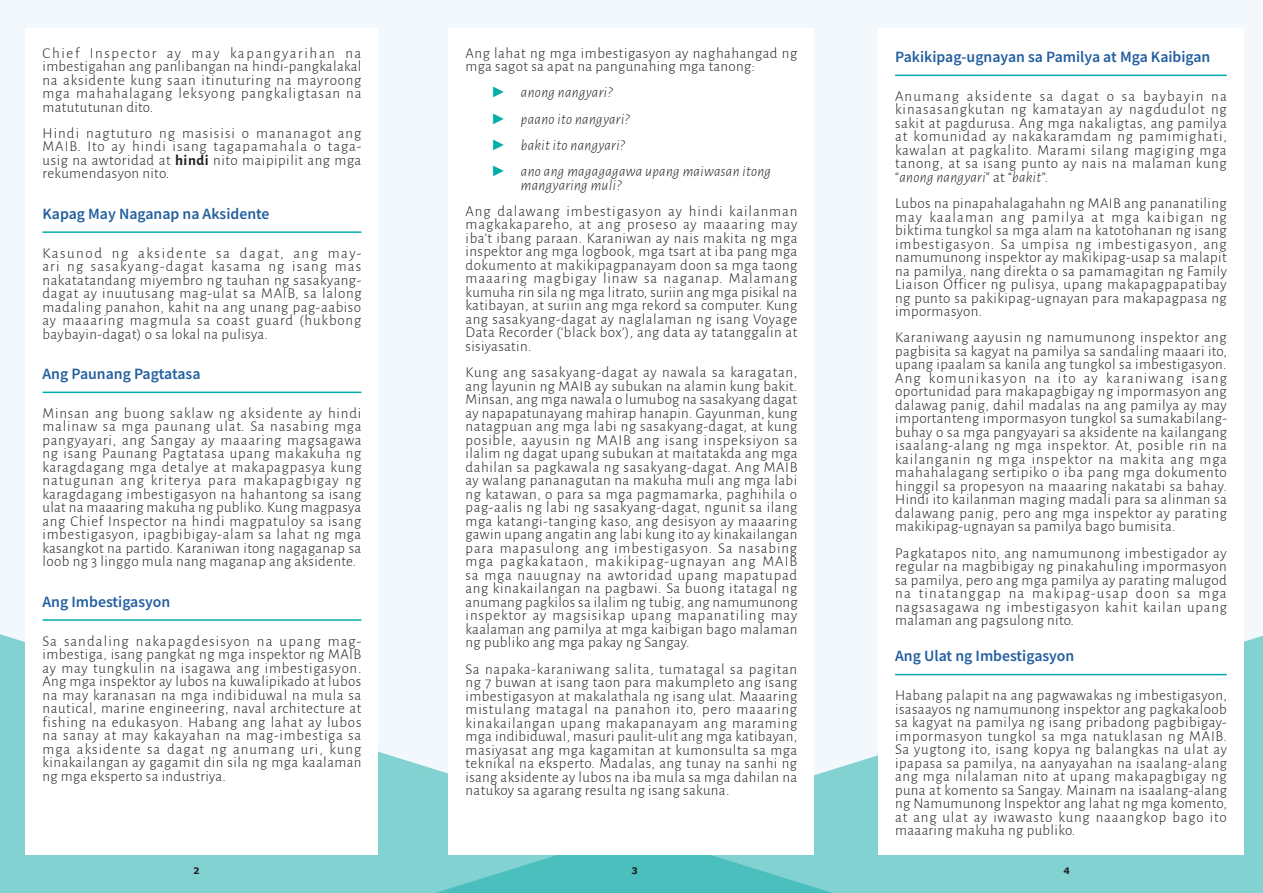
<style>
.page{position:relative;width:1263px;height:893px;background:#f2f8fc}
.page>*{position:absolute;margin:0;border:0;box-sizing:border-box;transform-origin:0 0}
.t1{font:600 15.75px "Source Sans Pro";color:#225e9f}
.t2{font:300 15px/13.5px "Alegreya Sans";letter-spacing:.025em;color:#231f20;text-align:justify}
.t3{font:italic 300 15px/26.2px "Alegreya Sans";letter-spacing:.025em;color:#231f20}
.t4{font:700 9px "Verdana";color:#231f20}
.s1{font-weight:700}
.s2{font-family:"Arial";font-weight:400;font-style:normal;color:#00ada8}
.s3{font-style:italic}
</style>
<div class="page">
<div style="left:898px;top:636px;width:365px;height:257px;background:#82d2d2"></div>
<svg style="left:0;top:613px;width:898px;height:280px;fill:#82d2d2"></svg>
<div style="left:26px;top:29px;width:352px;height:826px;background:#fff"></div>
<hr style="left:43px;top:231px;width:318px;height:2px;background:#00ada8">
<hr style="left:43px;top:392px;width:318px;height:1px;background:#00ada8">
<hr style="left:43px;top:619px;width:318px;height:2px;background:#00ada8">
<div style="left:449px;top:29px;width:365px;height:826px;background:#fff"></div>
<div style="left:878px;top:29px;width:366px;height:826px;background:#fff"></div>
<hr style="left:895px;top:75px;width:332px;height:1px;background:#00ada8">
<hr style="left:895px;top:674px;width:332px;height:1px;background:#00ada8">
<p class="t2" style="left:43px;top:46px;width:320px">Chief Inspector ay may kapangyarihan na imbestigahan ang panlibangan na hindi-pangkalakal na aksidente kung saan itinuturing na mayroong mga mahahalagang leksyong pangkaligtasan na matututunan dito.</p>
<p class="t2" style="left:43px;top:126px;width:320px">Hindi nagtuturo ng masisisi o mananagot ang MAIB. Ito ay hindi isang tagapamahala o taga&shy;usig na awtoridad at <span class="s1">hindi</span> nito maipipilit ang mga rekumendasyon nito.</p>
<p class="t1" style="left:43px;top:203px;width:229px">Kapag May Naganap na Aksidente</p>
<p class="t2" style="left:43px;top:245px;width:321px">Kasunod ng aksidente sa dagat, ang may&shy;ari ng sasakyang-dagat kasama ng isang mas nakatatandang miyembro ng tauhan ng sasakyang&shy;dagat ay inuutusang mag-ulat sa MAIB, sa lalong madaling panahon, kahit na ang unang pag-aabiso ay maaaring magmula sa coast guard (hukbong baybayin-dagat) o sa lokal na pulisya.</p>
<p class="t1" style="left:43px;top:363px;width:160px">Ang Paunang Pagtatasa</p>
<p class="t2" style="left:43px;top:406px;width:321px">Minsan ang buong saklaw ng aksidente ay hindi malinaw sa mga paunang ulat. Sa nasabing mga pangyayari, ang Sangay ay maaaring magsagawa ng isang Paunang Pagtatasa upang makakuha ng karagdagang mga detalye at makapagpasya kung natugunan ang kriterya para makapagbigay ng karagdagang imbestigasyon na hahantong sa isang ulat na maaaring makuha ng publiko. Kung magpasya ang Chief Inspector na hindi magpatuloy sa isang imbestigasyon, ipagbibigay-alam sa lahat ng mga kasangkot na partido. Karaniwan itong nagaganap sa loob ng 3 linggo mula nang maganap ang aksidente.</p>
<p class="t1" style="left:43px;top:591px;width:129px">Ang Imbestigasyon</p>
<p class="t2" style="left:43px;top:633px;width:321px">Sa sandaling nakapagdesisyon na upang mag&shy;imbestiga, isang pangkat ng mga inspektor ng MAIB ay may tungkulin na isagawa ang imbestigasyon.<br>Ang mga inspektor ay lubos na kuwalipikado at lubos na may karanasan na mga indibiduwal na mula sa nautical, marine engineering, naval architecture at fishing na edukasyon. Habang ang lahat ay lubos na sanay at may kakayahan na mag-imbestiga sa mga aksidente sa dagat ng anumang uri, kung kinakailangan ay gagamit din sila ng mga kaalaman ng mga eksperto sa industriya.</p>
<p class="t2" style="left:466px;top:46px;width:333px">Ang lahat ng mga imbestigasyon ay naghahangad ng mga sagot sa apat na pangunahing mga tanong:</p>
<p class="t3" style="left:491px;top:79px;width:281px"><span class="s2">►</span> anong nangyari?<br><span class="s2">►</span> paano ito nangyari?<br><span class="s2">►</span> bakit ito nangyari?<br><span class="s2">►</span> ano ang magagagawa upang maiwasan itong</p>
<p class="t3" style="left:521px;top:171px;width:102px">mangyaring muli?</p>
<p class="t2" style="left:466px;top:204px;width:333px">Ang dalawang imbestigasyon ay hindi kailanman magkakapareho, at ang proseso ay maaaring may iba’t ibang paraan. Karaniwan ay nais makita ng mga inspektor ang mga logbook, mga tsart at iba pang mga dokumento at makikipagpanayam doon sa mga taong maaaring magbigay linaw sa naganap. Malamang kumuha rin sila ng mga litrato, suriin ang mga pisikal na katibayan, at suriin ang mga rekord sa computer. Kung ang sasakyang-dagat ay naglalaman ng isang Voyage Data Recorder (‘black box’), ang data ay tatanggalin at sisiyasatin.</p>
<p class="t2" style="left:466px;top:365px;width:333px">Kung ang sasakyang-dagat ay nawala sa karagatan, ang layunin ng MAIB ay subukan na alamin kung bakit.<br>Minsan, ang mga nawala o lumubog na sasakyang dagat ay napapatunayang mahirap hanapin. Gayunman, kung natagpuan ang mga labi ng sasakyang-dagat, at kung posible, aayusin ng MAIB ang isang inspeksiyon sa ilalim ng dagat upang subukan at maitatakda ang mga dahilan sa pagkawala ng sasakyang-dagat. Ang MAIB ay walang pananagutan na makuha muli ang mga labi ng katawan, o para sa mga pagmamarka, paghihila o pag-aalis ng labi ng sasakyang-dagat, ngunit sa ilang mga katangi-tanging kaso, ang desisyon ay maaaring gawin upang angatin ang labi kung ito ay kinakailangan para mapasulong ang imbestigasyon. Sa nasabing mga pagkakataon, makikipag-ugnayan ang MAIB sa mga nauugnay na awtoridad upang mapatupad ang kinakailangan na pagbawi. Sa buong itatagal ng anumang pagkilos sa ilalim ng tubig, ang namumunong inspektor ay magsisikap upang mapanatiling may kaalaman ang pamilya at mga kaibigan bago malaman ng publiko ang mga pakay ng Sangay.</p>
<p class="t2" style="left:466px;top:661px;width:333px">Sa napaka-karaniwang salita, tumatagal sa pagitan ng 7 buwan at isang taon para makumpleto ang isang imbestigasyon at makalathala ng isang ulat. Maaaring mistulang matagal na panahon ito, pero maaaring kinakailangan upang makapanayam ang maraming mga indibiduwal, masuri paulit-ulit ang mga katibayan, masiyasat ang mga kagamitan at kumonsulta sa mga teknikal na eksperto. Madalas, ang tunay na sanhi ng isang aksidente ay lubos na iba mula sa mga dahilan na natukoy sa agarang resulta ng isang sakuna.</p>
<p class="t1" style="left:895px;top:46px;width:317px">Pakikipag-ugnayan sa Pamilya at Mga Kaibigan</p>
<p class="t2" style="left:895px;top:89px;width:333px">Anumang aksidente sa dagat o sa baybayin na kinasasangkutan ng kamatayan ay nagdudulot ng sakit at pagdurusa. Ang mga nakaligtas, ang pamilya at komunidad ay nakakaramdam ng pamimighati, kawalan at pagkalito. Marami silang magiging mga tanong, at sa isang punto ay nais na malaman kung “<span class="s3">anong nangyari</span>” at “<span class="s3">bakit</span>”.</p>
<p class="t2" style="left:895px;top:196px;width:333px">Lubos na pinapahalagahahn ng MAIB ang pananatiling may kaalaman ang pamilya at mga kaibigan ng biktima tungkol sa mga alam na katotohanan ng isang imbestigasyon. Sa umpisa ng imbestigasyon, ang namumunong inspektor ay makikipag-usap sa malapit na pamilya, nang direkta o sa pamamagitan ng Family Liaison Officer ng pulisya, upang makapagpapatibay ng punto sa pakikipag-ugnayan para makapagpasa ng impormasyon.</p>
<p class="t2" style="left:895px;top:330px;width:333px">Karaniwang aayusin ng namumunong inspektor ang pagbisita sa kagyat na pamilya sa sandaling maaari ito, upang ipaalam sa kanila ang tungkol sa imbestigasyon.<br>Ang komunikasyon na ito ay karaniwang isang oportunidad para makapagbigay ng impormasyon ang dalawag panig, dahil madalas na ang pamilya ay may importanteng impormasyon tungkol sa sumakabilang&shy;buhay o sa mga pangyayari sa aksidente na kailangang isaalang-alang ng mga inspektor. At, posible rin na kailanganin ng mga inspektor na makita ang mga mahahalagang sertipiko o iba pang mga dokumento hinggil sa propesyon na maaaring nakatabi sa bahay.<br>Hindi ito kailanman maging madali para sa alinman sa dalawang panig, pero ang mga inspektor ay parating makikipag-ugnayan sa pamilya bago bumisita.</p>
<p class="t2" style="left:895px;top:545px;width:333px">Pagkatapos nito, ang namumunong imbestigador ay regular na magbibigay ng pinakahuling impormasyon sa pamilya, pero ang mga pamilya ay parating malugod na tinatanggap na makipag-usap doon sa mga nagsasagawa ng imbestigasyon kahit kailan upang malaman ang pagsulong nito.</p>
<p class="t1" style="left:895px;top:645px;width:181px">Ang Ulat ng Imbestigasyon</p>
<p class="t2" style="left:895px;top:688px;width:333px">Habang palapit na ang pagwawakas ng imbestigasyon, isasaayos ng namumunong inspektor ang pagkakaloob sa kagyat na pamilya ng isang pribadong pagbibigay&shy;impormasyon tungkol sa mga natuklasan ng MAIB.<br>Sa yugtong ito, isang kopya ng balangkas na ulat ay ipapasa sa pamilya, na aanyayahan na isaalang-alang ang mga nilalaman nito at upang makapagbigay ng puna at komento sa Sangay. Mainam na isaalang-alang ng Namumunong Inspektor ang lahat ng mga komento, at ang ulat ay iwawasto kung naaangkop bago ito maaaring makuha ng publiko.</p>
<p class="t4" style="left:193px;top:865px;width:8px">2</p>
<p class="t4" style="left:631px;top:865px;width:8px">3</p>
<p class="t4" style="left:1063px;top:865px;width:8px">4</p>
</div>
